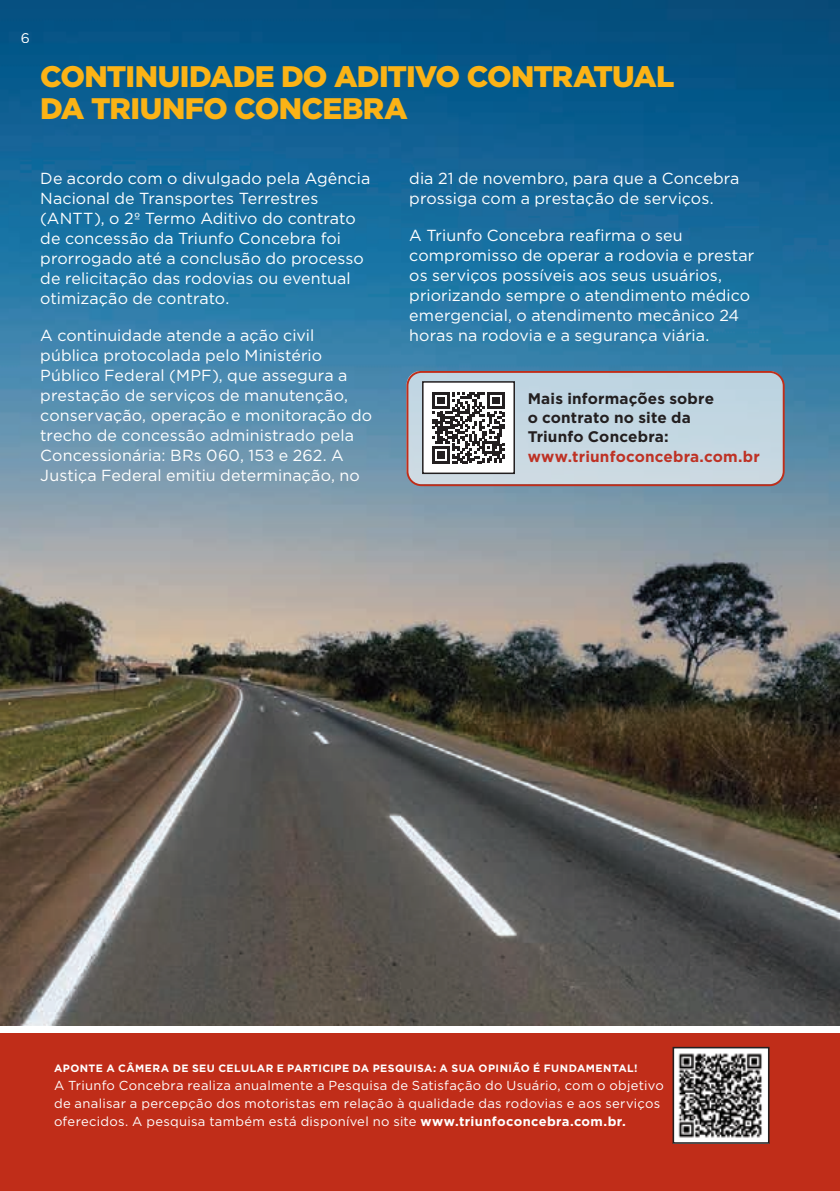
<style>
.page{position:relative;width:840px;height:1191px;background:#fff}
.page>*{position:absolute;margin:0;border:0;box-sizing:border-box;transform-origin:0 0}
.t1{font:900 29.8px/32.2px "Gotham";letter-spacing:-.025em;color:#fbb316}
.t2{font:16px/20px "Gotham";letter-spacing:.005em;color:#fff}
.t3{font:700 15.4px/19.2px "Gotham";letter-spacing:.01em;color:#231f20}
.t4{font:700 15.4px "Gotham";letter-spacing:.01em;color:#be3225}
.t5{font:14px "Gotham";color:#fff}
.t6{font:13px/18px "Gotham";letter-spacing:.025em;color:#fff}
.t7{font:700 10.6px "Gotham";letter-spacing:.04em;color:#fff}
.s1{font-weight:700}
</style>
<div class="page">
<img style="left:0;top:0;width:839px;height:1026px">
<hr style="left:839px;top:0;width:1px;height:1037px;background:#c02d19">
<div style="left:0;top:1026px;width:839px;height:165px;background:#c02d19"></div>
<div style="left:0;top:1026px;width:839px;height:6px;background:#fff"></div>
<img style="left:675px;top:1049px;width:91px;height:91px">
<div style="left:672px;top:1046px;width:97px;height:97px;border:2px solid #231f20"></div>
<div style="left:406px;top:371px;width:377px;height:113px;background:#c3d7e2;border-radius:14px"></div>
<div style="left:406px;top:371px;width:378px;height:115px;border:2px solid #c02d19;border-radius:14px"></div>
<div style="left:422px;top:382px;width:92px;height:91px;background:#fff"></div>
<svg style="left:432px;top:392px;width:72px;height:71px"></svg>
<div style="left:422px;top:381px;width:92px;height:93px;border:2px solid #231f20"></div>
<p class="t5" style="left:20px;top:29px;width:11px">6</p>
<h1 class="t1" style="left:40px;top:60px;width:635px">CONTINUIDADE DO ADITIVO CONTRATUAL<br>DA TRIUNFO CONCEBRA</h1>
<p class="t2" style="left:40px;top:168px;width:331px">De acordo com o divulgado pela Agência Nacional de Transportes Terrestres (ANTT), o 2º Termo Aditivo do contrato de concessão da Triunfo Concebra foi prorrogado até a conclusão do processo de relicitação das rodovias ou eventual otimização de contrato.</p>
<p class="t2" style="left:40px;top:325px;width:333px">A continuidade atende a ação civil pública protocolada pelo Ministério Público Federal (MPF), que assegura a prestação de serviços de manutenção, conservação, operação e monitoração do trecho de concessão administrado pela Concessionária: BRs 060, 153 e 262. A Justiça Federal emitiu determinação, no</p>
<p class="t2" style="left:409px;top:168px;width:331px">dia 21 de novembro, para que a Concebra prossiga com a prestação de serviços.</p>
<p class="t2" style="left:409px;top:225px;width:346px">A Triunfo Concebra reafirma o seu compromisso de operar a rodovia e prestar os serviços possíveis aos seus usuários, priorizando sempre o atendimento médico emergencial, o atendimento mecânico 24 horas na rodovia e a segurança viária.</p>
<p class="t3" style="left:527px;top:389px;width:188px">Mais informações sobre o contrato no site da<br>Triunfo Concebra:</p>
<p class="t4" style="left:527px;top:446px;width:233px">www.triunfoconcebra.com.br</p>
<p class="t7" style="left:54px;top:1061px;width:584px">APONTE A CÂMERA DE SEU CELULAR E PARTICIPE DA PESQUISA: A SUA OPINIÃO É FUNDAMENTAL!</p>
<p class="t6" style="left:54px;top:1076px;width:611px">A Triunfo Concebra realiza anualmente a Pesquisa de Satisfação do Usuário, com o objetivo de analisar a percepção dos motoristas em relação à qualidade das rodovias e aos serviços oferecidos. A pesquisa também está disponível no site <span class="s1">www.triunfoconcebra.com.br.</span></p>
</div>
